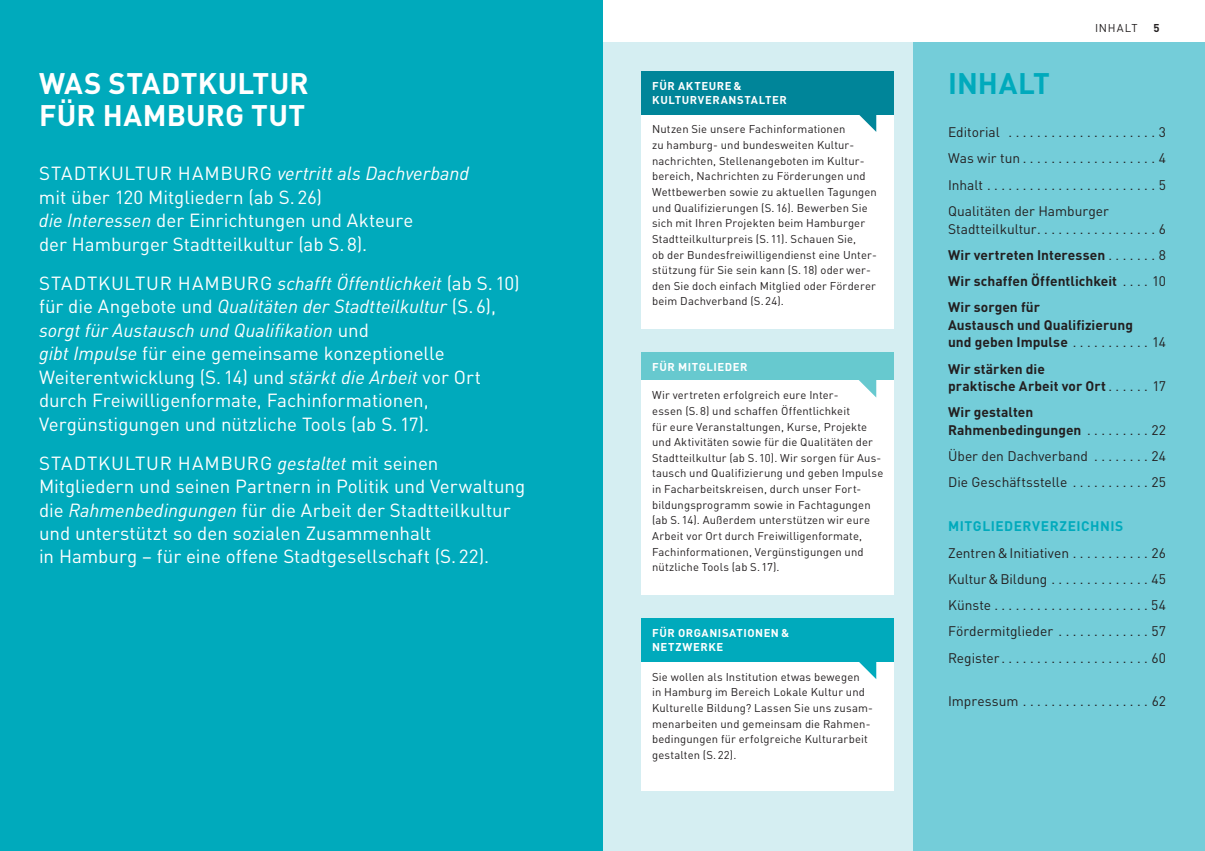
<style>
.page{position:relative;width:1205px;height:851px;background:#fff}
.page>*{position:absolute;margin:0;border:0;box-sizing:border-box;transform-origin:0 0}
.t1{font:700 29.38px/31.2px "DINOT";letter-spacing:.005em;color:#fff}
.t2{font:700 29.38px "DINOT";color:#00aabc}
.t3{font:18.75px/23.5px "DIN";color:#fff}
.t4{font:italic 18.75px/23.5px "DINOT";color:#fff}
.t5{font:18.75px "DINOT";letter-spacing:.04em;color:#fff}
.t6{font:13.75px/26.2px "DINOT";color:#231f20;text-align:justify}
.t7{font:700 13.75px/26.2px "DINOT";letter-spacing:.005em;color:#231f20}
.t8{font:700 13.75px "DINOT";letter-spacing:.035em;color:#00aabc}
.t9{font:11.25px/15.6px "DINOT";letter-spacing:.015em;color:#231f20}
.t10{font:700 11.25px/13.5px "DINOT";letter-spacing:.05em;color:#fff}
.t11{font:700 11.25px "DINOT";color:#231f20}
.s1{font-style:normal}
.s2{font-family:"DINOT";font-style:italic}
.s3{font-family:"DIN";font-style:normal}
.s4{font-style:italic}
.s5{font-family:"DIN"}
.s6{font-weight:400}
</style>
<div class="page">
<div style="left:602px;top:43px;width:603px;height:807px;background:#d5eef2"></div>
<div style="left:0;top:0;width:602px;height:850px;background:#00aabc"></div>
<div style="left:913px;top:43px;width:292px;height:807px;background:#74cdd9"></div>
<div style="left:641px;top:377px;width:253px;height:217px;background:#fff"></div>
<svg style="left:859px;top:380px;width:17px;height:17px"></svg>
<div style="left:641px;top:352px;width:253px;height:28px;background:#67c9cf"></div>
<div style="left:641px;top:112px;width:253px;height:217px;background:#fff"></div>
<svg style="left:857px;top:114px;width:19px;height:18px"></svg>
<div style="left:641px;top:71px;width:253px;height:43px;background:#008599"></div>
<div style="left:641px;top:659px;width:253px;height:131px;background:#fff"></div>
<svg style="left:857px;top:661px;width:19px;height:18px"></svg>
<div style="left:641px;top:618px;width:253px;height:43px;background:#00aabc"></div>
<h1 class="t1" style="left:39px;top:67px;width:271px">WAS STADTKULTUR<br>FÜR HAMBURG TUT</h1>
<h2 class="t4" style="left:39px;top:161px;width:432px"><span class="s1">STADTKULTUR HAMBURG</span> vertritt als Dachverband</h2>
<h2 class="t3" style="left:39px;top:185px;width:376px">mit über 120 Mitgliedern (ab S. 26)<br><span class="s2">die Interessen</span> der Einrichtungen und Akteure der Hamburger Stadtteilkultur (ab S. 8).</h2>
<h2 class="t4" style="left:39px;top:271px;width:482px"><span class="s1">STADTKULTUR HAMBURG</span> schafft Öffentlichkeit <span class="s3">(ab S. 10) für die Angebote und</span> Qualitäten der Stadtteilkultur <span class="s3">(S. 6), </span>sorgt für Austausch und Qualifikation <span class="s3">und</span></h2>
<h2 class="t3" style="left:39px;top:341px;width:443px"><span class="s2">gibt Impulse</span> für eine gemeinsame konzeptionelle Weiterentwicklung (S. 14) und <span class="s2">stärkt die Arbeit</span> vor Ort durch Freiwilligenformate, Fachinformationen, Vergünstigungen und nützliche Tools (ab S. 17).</h2>
<h2 class="t5" style="left:39px;top:451px;width:401px">STADTKULTUR HAMBURG <span class="s4">gestaltet</span> <span class="s5">mit seinen</span></h2>
<h2 class="t3" style="left:39px;top:474px;width:488px">Mitgliedern und seinen Partnern in Politik und Verwaltung die <span class="s2">Rahmenbedingungen</span> für die Arbeit der Stadtteilkultur und unterstützt so den sozialen Zusammenhalt<br>in Hamburg – für eine offene Stadtgesellschaft (S. 22).</h2>
<p class="t10" style="left:652px;top:79px;width:136px">FÜR AKTEURE &amp;<br>KULTURVERANSTALTER</p>
<p class="t9" style="left:652px;top:121px;width:226px">Nutzen Sie unsere Fachinformationen<br>zu hamburg- und bundesweiten Kultur&shy;nachrichten, Stellenangeboten im Kultur&shy;bereich, Nachrichten zu Förderungen und Wettbewerben sowie zu aktuellen Tagungen und Qualifizierungen (S. 16). Bewerben Sie sich mit Ihren Projekten beim Hamburger Stadtteilkulturpreis (S. 11). Schauen Sie,<br>ob der Bundesfreiwilligendienst eine Unter&shy;stützung für Sie sein kann (S. 18) oder wer&shy;den Sie doch einfach Mitglied oder Förderer beim Dachverband (S. 24).</p>
<p class="t10" style="left:652px;top:359px;width:97px">FÜR MITGLIEDER</p>
<p class="t9" style="left:652px;top:387px;width:233px">Wir vertreten erfolgreich eure Inter-<br>essen (S. 8) und schaffen Öffentlichkeit<br>für eure Veranstaltungen, Kurse, Projekte und Aktivitäten sowie für die Qualitäten der Stadtteilkultur (ab S. 10). Wir sorgen für Aus&shy;tausch und Qualifizierung und geben Impulse in Facharbeitskreisen, durch unser Fort&shy;bildungsprogramm sowie in Fachtagungen (ab S. 14). Außerdem unterstützen wir eure Arbeit vor Ort durch Freiwilligenformate, Fachinformationen, Vergünstigungen und nützliche Tools (ab S. 17).</p>
<p class="t10" style="left:652px;top:626px;width:138px">FÜR ORGANISATIONEN &amp;<br>NETZWERKE</p>
<p class="t9" style="left:652px;top:668px;width:222px">Sie wollen als Institution etwas bewegen<br>in Hamburg im Bereich Lokale Kultur und Kulturelle Bildung? Lassen Sie uns zusam&shy;menarbeiten und gemeinsam die Rahmen&shy;bedingungen für erfolgreiche Kulturarbeit gestalten (S. 22).</p>
<p class="t9" style="left:1095px;top:20px;width:44px">INHALT</p>
<p class="t11" style="left:1153px;top:20px;width:8px">5</p>
<h1 class="t2" style="left:948px;top:64px;width:103px">INHALT</h1>
<p class="t6" style="left:948px;top:119px;width:219px">Editorial . . . . . . . . . . . . . . . . . . . . . 3<br>Was wir tun . . . . . . . . . . . . . . . . . . . 4<br>Inhalt . . . . . . . . . . . . . . . . . . . . . . . . 5<br>Qualitäten der Hamburger</p>
<p class="t7" style="left:948px;top:215px;width:219px;text-align:justify"><span class="s6">Stadtteilkultur . . . . . . . . . . . . . . . . . 6<br></span>Wir vertreten Interessen <span class="s6">. . . . . . . 8<br></span>Wir schaffen Öffentlichkeit <span class="s6">. . . . 10<br></span>Wir sorgen für</p>
<p class="t7" style="left:948px;top:316px;width:219px;line-height:17.5px">Austausch und Qualifizierung<br>und geben Impulse <span class="s6">. . . . . . . . . . . 14</span></p>
<p class="t7" style="left:948px;top:359px;width:219px;line-height:17.5px">Wir stärken die<br>praktische Arbeit vor Ort <span class="s6">. . . . . . 17</span></p>
<p class="t7" style="left:948px;top:403px;width:219px;line-height:17.5px">Wir gestalten<br>Rahmenbedingungen <span class="s6">. . . . . . . . . 22</span></p>
<p class="t6" style="left:948px;top:443px;width:219px">Über den Dachverband . . . . . . . . 24<br>Die Geschäftsstelle . . . . . . . . . . . 25</p>
<p class="t8" style="left:948px;top:517px;width:177px">MITGLIEDERVERZEICHNIS</p>
<p class="t6" style="left:948px;top:539px;width:219px">Zentren&amp;Initiativen . . . . . . . . . . . 26<br>Kultur&amp;Bildung . . . . . . . . . . . . . . 45<br>Künste . . . . . . . . . . . . . . . . . . . . . . 54<br>Fördermitglieder . . . . . . . . . . . . . 57<br>Register . . . . . . . . . . . . . . . . . . . . . 60</p>
<p class="t6" style="left:948px;top:688px;width:219px">Impressum . . . . . . . . . . . . . . . . . . 62</p>
</div>
